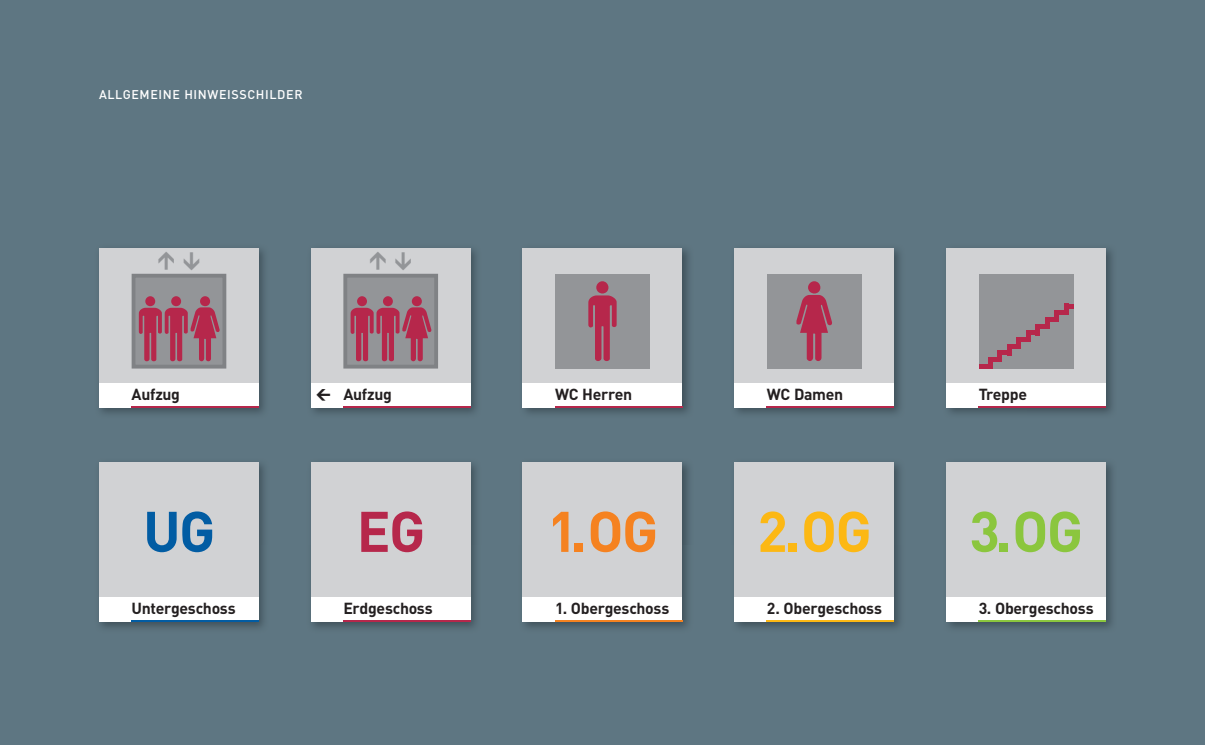
<style>
.page{position:relative;width:1205px;height:745px;background:#fff}
.page>*{position:absolute;margin:0;border:0;box-sizing:border-box;transform-origin:0 0}
.t1{font:700 56.25px "DIN";color:#f58220}
.t2{font:700 56.25px "DIN";color:#fcb814}
.t3{font:700 56.25px "DIN";color:#8bc63e}
.t4{font:700 56.25px "DIN";color:#015ca3}
.t5{font:700 56.25px "DIN";color:#b6274b}
.t6{font:700 15.88px "DIN";letter-spacing:-.02em;color:#231f20}
.t7{font:500 12.5px "DIN";letter-spacing:.05em;color:#fff}
</style>
<div class="page">
<div style="left:0;top:0;width:1205px;height:744px;background:#5e7682"></div>
<img style="left:99px;top:248px;width:1013px;height:380px">
<div style="left:99px;top:248px;width:160px;height:159px;background:#fff"></div>
<div style="left:99px;top:248px;width:160px;height:134px;background:#d1d2d4"></div>
<hr style="left:132px;top:405px;width:127px;height:2px;background:#b6274b">
<div style="left:134px;top:275px;width:90px;height:91px;background:#939598"></div>
<div style="left:132px;top:273px;width:94px;height:95px;border:4px solid #808285"></div>
<svg style="left:139px;top:296px;width:81px;height:65px"></svg>
<div style="left:99px;top:461px;width:160px;height:160px;background:#fff"></div>
<div style="left:99px;top:461px;width:160px;height:134px;background:#d1d2d4"></div>
<hr style="left:132px;top:619px;width:127px;height:2px;background:#015ca3">
<div style="left:311px;top:248px;width:159px;height:159px;background:#fff"></div>
<div style="left:311px;top:248px;width:159px;height:134px;background:#d1d2d4"></div>
<hr style="left:343px;top:405px;width:127px;height:2px;background:#b6274b">
<div style="left:345px;top:275px;width:91px;height:91px;background:#939598"></div>
<div style="left:343px;top:273px;width:95px;height:95px;border:4px solid #808285"></div>
<svg style="left:351px;top:296px;width:80px;height:65px"></svg>
<div style="left:311px;top:461px;width:159px;height:160px;background:#fff"></div>
<div style="left:311px;top:461px;width:159px;height:134px;background:#d1d2d4"></div>
<hr style="left:343px;top:619px;width:127px;height:2px;background:#b6274b">
<div style="left:523px;top:248px;width:159px;height:159px;background:#fff"></div>
<div style="left:523px;top:248px;width:159px;height:134px;background:#d1d2d4"></div>
<hr style="left:555px;top:405px;width:127px;height:2px;background:#b6274b">
<div style="left:555px;top:273px;width:95px;height:95px;background:#939598"></div>
<svg style="left:588px;top:281px;width:28px;height:80px"></svg>
<div style="left:523px;top:461px;width:159px;height:160px;background:#fff"></div>
<div style="left:523px;top:461px;width:159px;height:134px;background:#d1d2d4"></div>
<hr style="left:555px;top:619px;width:127px;height:2px;background:#f58220">
<div style="left:734px;top:248px;width:160px;height:159px;background:#fff"></div>
<div style="left:734px;top:248px;width:160px;height:134px;background:#d1d2d4"></div>
<hr style="left:767px;top:405px;width:127px;height:2px;background:#b6274b">
<div style="left:767px;top:273px;width:94px;height:95px;background:#939598"></div>
<svg style="left:796px;top:281px;width:36px;height:80px"></svg>
<div style="left:734px;top:461px;width:160px;height:160px;background:#fff"></div>
<div style="left:734px;top:461px;width:160px;height:134px;background:#d1d2d4"></div>
<hr style="left:767px;top:619px;width:127px;height:2px;background:#fcb814">
<div style="left:946px;top:248px;width:160px;height:159px;background:#fff"></div>
<div style="left:946px;top:248px;width:160px;height:134px;background:#d1d2d4"></div>
<hr style="left:978px;top:405px;width:128px;height:2px;background:#b6274b">
<div style="left:978px;top:273px;width:95px;height:95px;background:#939598"></div>
<hr style="left:978px;top:364px;width:14px;height:4px;background:#b6274b">
<hr style="left:1016px;top:337px;width:14px;height:4px;background:#b6274b">
<div style="left:997px;top:350px;width:14px;height:5px;background:#b6274b"></div>
<hr style="left:1035px;top:324px;width:14px;height:4px;background:#b6274b">
<div style="left:1054px;top:310px;width:14px;height:5px;background:#b6274b"></div>
<hr style="left:988px;top:357px;width:14px;height:4px;background:#b6274b">
<div style="left:1026px;top:330px;width:14px;height:5px;background:#b6274b"></div>
<hr style="left:1007px;top:344px;width:14px;height:4px;background:#b6274b">
<hr style="left:1045px;top:317px;width:14px;height:4px;background:#b6274b">
<svg style="left:1068px;top:304px;width:5px;height:4px"></svg>
<hr style="left:988px;top:357px;width:4px;height:11px;background:#b6274b">
<hr style="left:1026px;top:330px;width:4px;height:11px;background:#b6274b">
<hr style="left:1007px;top:344px;width:4px;height:11px;background:#b6274b">
<hr style="left:1045px;top:317px;width:4px;height:11px;background:#b6274b">
<hr style="left:1064px;top:304px;width:4px;height:11px;background:#b6274b">
<div style="left:997px;top:350px;width:5px;height:11px;background:#b6274b"></div>
<div style="left:1035px;top:324px;width:5px;height:11px;background:#b6274b"></div>
<div style="left:1016px;top:337px;width:5px;height:11px;background:#b6274b"></div>
<div style="left:1054px;top:310px;width:5px;height:11px;background:#b6274b"></div>
<div style="left:946px;top:461px;width:160px;height:160px;background:#fff"></div>
<div style="left:946px;top:461px;width:160px;height:134px;background:#d1d2d4"></div>
<hr style="left:978px;top:619px;width:128px;height:2px;background:#8bc63e">
<p class="t7" style="left:99px;top:86px;width:205px">ALLGEMEINE HINWEISSCHILDER</p>
<p class="t6" style="left:132px;top:383px;width:50px">Aufzug</p>
<p class="t6" style="left:343px;top:383px;width:50px">Aufzug</p>
<p class="t6" style="left:555px;top:383px;width:79px">WC Herren</p>
<p class="t6" style="left:767px;top:383px;width:78px">WC Damen</p>
<p class="t6" style="left:978px;top:383px;width:50px">Treppe</p>
<h1 class="t4" style="left:143px;top:493px;width:73px">UG</h1>
<h1 class="t5" style="left:357px;top:493px;width:70px">EG</h1>
<h1 class="t1" style="left:547px;top:493px;width:112px">1.OG</h1>
<h1 class="t2" style="left:757px;top:493px;width:116px">2.OG</h1>
<h1 class="t3" style="left:969px;top:493px;width:115px">3.OG</h1>
<p class="t6" style="left:132px;top:597px;width:106px">Untergeschoss</p>
<p class="t6" style="left:343px;top:597px;width:91px">Erdgeschoss</p>
<p class="t6" style="left:555px;top:597px;width:116px">1. Obergeschoss</p>
<p class="t6" style="left:767px;top:597px;width:117px">2. Obergeschoss</p>
<p class="t6" style="left:978px;top:597px;width:116px">3. Obergeschoss</p>
</div>
